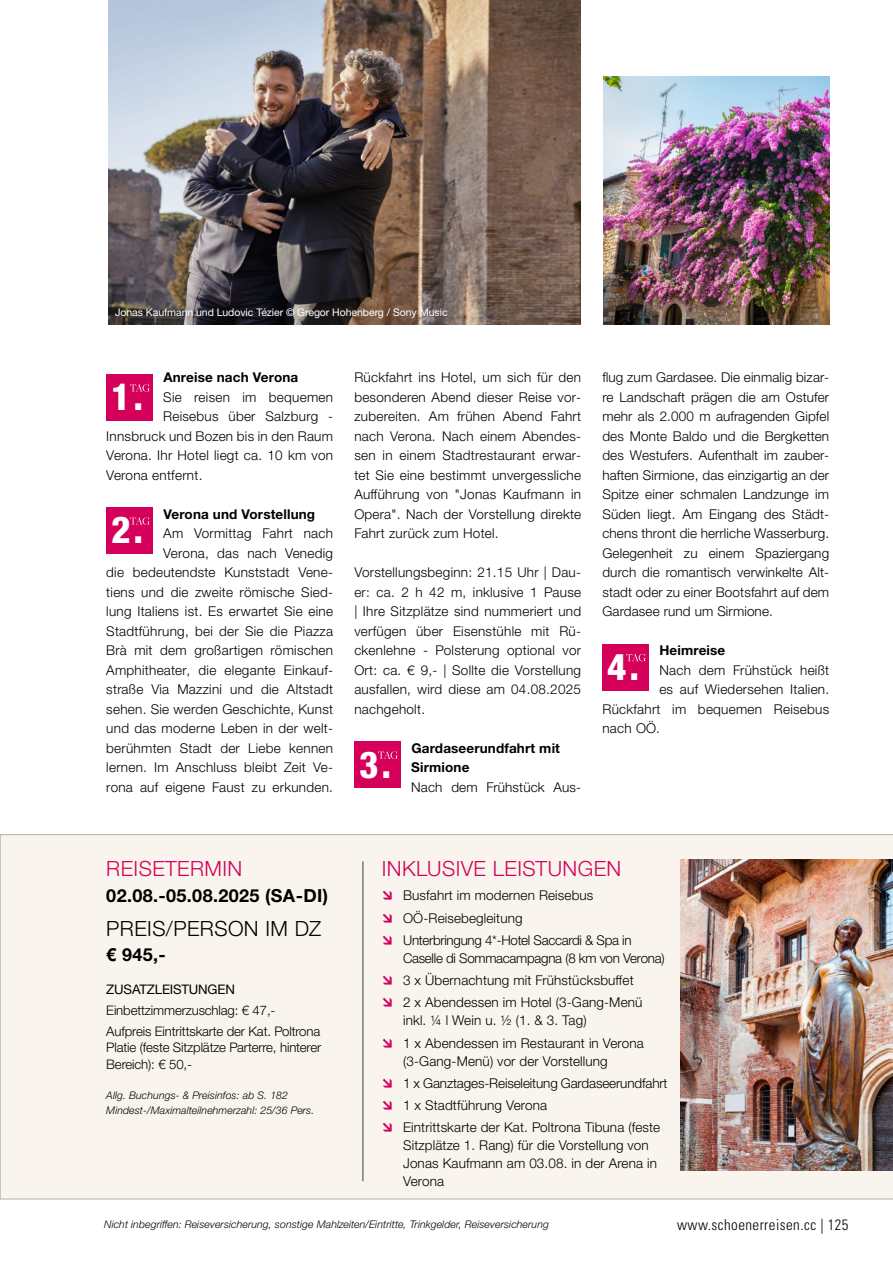
<style>
.page{position:relative;width:893px;height:1263px;background:#fff}
.page>*{position:absolute;margin:0;border:0;box-sizing:border-box;transform-origin:0 0}
.t1{font:800 condensed 37.2px "Helvetica Neue LTW1 G";color:#fff}
.h2_linksbündig_pink{font:300 21px "Helvetica Neue LTW1 G";letter-spacing:.02em;color:#d4005a}
.Datum_Reise{font:300 21px "Helvetica Neue LTW1 G";letter-spacing:.02em;color:#000}
.Datum_Reise-2{font:700 18px "Helvetica Neue LTW1 G";letter-spacing:.02em;color:#000}
.t2{font:300 condensed 15px "Univers";letter-spacing:.03em;color:#000}
.Reisetexte{font:300 13.5px/19.5px "Helvetica Neue LTW1 G";letter-spacing:.02em;color:#000;text-align:justify}
.Reisetitel_Überschriften{font:700 13.5px/19.5px "Helvetica Neue LTW1 G";letter-spacing:.01em;color:#000}
.Reisetexte-2{font:300 13.5px/18px "Helvetica Neue LTW1 G";letter-spacing:-.02em;color:#000}
.Reisetexte-3{font:300 13.5px "Helvetica Neue LTW1 G";letter-spacing:-.01em;color:#000}
.Zusatzleistungen{font:300 13.2px/16.5px "Helvetica Neue LTW1 G";letter-spacing:-.01em;color:#000;text-align:justify}
.Datum_Reise-3{font:13.2px "Helvetica Neue LTW1 G";letter-spacing:-.01em;color:#000}
.Sidenotes{font:italic 300 10.5px "Helvetica Neue LTW1 G";letter-spacing:.01em;color:#000}
.Bildtext_weiss{font:10.5px "Helvetica Neue LTW1 G";letter-spacing:-.005em;color:#fff}
</style>
<div class="page">
<div style="left:106px;top:374px;width:47px;height:47px;background:#d4005a"></div>
<svg style="left:130px;top:384px;width:20px;height:8px"></svg>
<div style="left:106px;top:507px;width:47px;height:47px;background:#d4005a"></div>
<svg style="left:130px;top:517px;width:20px;height:8px"></svg>
<div style="left:354px;top:741px;width:47px;height:47px;background:#d4005a"></div>
<svg style="left:378px;top:751px;width:20px;height:8px"></svg>
<div style="left:602px;top:644px;width:47px;height:46px;background:#d4005a"></div>
<svg style="left:626px;top:654px;width:20px;height:7px"></svg>
<div style="left:0;top:834px;width:893px;height:365px;background:#f9f5ee"></div>
<hr style="left:363px;top:861px;width:1px;height:320px;background:#3c3c3b">
<img style="left:604px;top:77px;width:225px;height:247px">
<img style="left:109px;top:0;width:471px;height:324px">
<img style="left:680px;top:859px;width:213px;height:311px">
<svg style="left:383px;top:891px;width:9px;height:9px"></svg>
<svg style="left:383px;top:913px;width:9px;height:9px"></svg>
<svg style="left:383px;top:935px;width:9px;height:9px"></svg>
<svg style="left:383px;top:976px;width:9px;height:9px"></svg>
<svg style="left:383px;top:998px;width:9px;height:9px"></svg>
<svg style="left:383px;top:1038px;width:9px;height:9px"></svg>
<svg style="left:383px;top:1078px;width:9px;height:9px"></svg>
<svg style="left:383px;top:1101px;width:9px;height:9px"></svg>
<svg style="left:383px;top:1123px;width:9px;height:9px"></svg>
<p class="Bildtext_weiss" style="left:115px;top:306px;width:334px">Jonas Kaufmann und Ludovic Tézier © Gregor Hohenberg / Sony Music</p>
<p class="Reisetitel_Überschriften" style="left:163px;top:368px;width:136px">Anreise nach Verona</p>
<p class="Reisetexte" style="left:163px;top:387px;width:171px">Sie reisen im bequemen</p>
<p class="Reisetexte" style="left:163px;top:407px;width:171px">Reisebus über Salzburg -</p>
<p class="Reisetexte" style="left:106px;top:426px;width:228px">Innsbruck und Bozen bis in den Raum</p>
<p class="Reisetexte" style="left:106px;top:446px;width:228px">Verona. Ihr Hotel liegt ca. 10 km von</p>
<p class="Reisetexte" style="left:106px;top:465px;width:98px">Verona entfernt.</p>
<p class="t1" style="left:111px;top:507px;width:33px">2.</p>
<p class="t1" style="left:111px;top:374px;width:33px">1.</p>
<p class="Reisetitel_Überschriften" style="left:163px;top:504px;width:153px">Verona und Vorstellung</p>
<p class="Reisetexte" style="left:106px;top:524px;width:228px;text-align:right">Am Vormittag Fahrt nach<br>Verona, das nach Venedig<br>die bedeutendste Kunststadt Vene&shy;tiens und die zweite römische Sied&shy;lung Italiens ist. Es erwartet Sie eine Stadtführung, bei der Sie die Piazza Brà mit dem großartigen römischen Amphitheater, die elegante Einkauf&shy;straße Via Mazzini und die Altstadt sehen. Sie werden Geschichte, Kunst und das moderne Leben in der welt&shy;berühmten Stadt der Liebe kennen lernen. Im Anschluss bleibt Zeit Ve&shy;rona auf eigene Faust zu erkunden.</p>
<p class="Reisetexte" style="left:354px;top:368px;width:228px">Rückfahrt ins Hotel, um sich für den besonderen Abend dieser Reise vor&shy;zubereiten. Am frühen Abend Fahrt nach Verona. Nach einem Abendes&shy;sen in einem Stadtrestaurant erwar&shy;tet Sie eine bestimmt unvergessliche Aufführung von "Jonas Kaufmann in Opera". Nach der Vorstellung direkte Fahrt zurück zum Hotel.</p>
<p class="Reisetexte" style="left:354px;top:563px;width:228px">Vorstellungsbeginn: 21.15 Uhr | Dau&shy;er: ca. 2 h 42 m, inklusive 1 Pause | Ihre Sitzplätze sind nummeriert und verfügen über Eisenstühle mit Rü&shy;ckenlehne - Polsterung optional vor Ort: ca. € 9,- | Sollte die Vorstellung ausfallen, wird diese am 04.08.2025 nachgeholt.</p>
<p class="t1" style="left:359px;top:741px;width:33px">3.</p>
<p class="Reisetitel_Überschriften" style="left:411px;top:738px;width:150px">Gardaseerundfahrt mit<br>Sirmione</p>
<p class="Reisetexte" style="left:411px;top:777px;width:171px">Nach dem Frühstück Aus-</p>
<p class="Reisetexte" style="left:602px;top:368px;width:228px">flug zum Gardasee. Die einmalig bizar&shy;re Landschaft prägen die am Ostufer mehr als 2.000 m aufragenden Gipfel des Monte Baldo und die Bergketten des Westufers. Aufenthalt im zauber&shy;haften Sirmione, das einzigartig an der Spitze einer schmalen Landzunge im Süden liegt. Am Eingang des Städt&shy;chens thront die herrliche Wasserburg.<br>Gelegenheit zu einem Spaziergang durch die romantisch verwinkelte Alt&shy;stadt oder zu einer Bootsfahrt auf dem Gardasee rund um Sirmione.</p>
<p class="t1" style="left:607px;top:644px;width:33px">4.</p>
<p class="Reisetitel_Überschriften" style="left:659px;top:641px;width:67px">Heimreise</p>
<p class="Reisetexte" style="left:659px;top:660px;width:171px">Nach dem Frühstück heißt</p>
<p class="Reisetexte" style="left:659px;top:680px;width:171px">es auf Wiedersehen Italien.</p>
<p class="Reisetexte" style="left:602px;top:699px;width:228px">Rückfahrt im bequemen Reisebus</p>
<p class="Reisetexte" style="left:602px;top:719px;width:59px">nach OÖ.</p>
<p class="h2_linksbündig_pink" style="left:106px;top:856px;width:138px">REISETERMIN</p>
<p class="Datum_Reise-2" style="left:106px;top:884px;width:223px">02.08.-05.08.2025 (SA-DI)</p>
<p class="Datum_Reise" style="left:106px;top:915px;width:216px">PREIS/PERSON IM DZ</p>
<p class="Datum_Reise-2" style="left:106px;top:944px;width:61px">€ 945,-</p>
<p class="Datum_Reise-3" style="left:106px;top:981px;width:130px">ZUSATZLEISTUNGEN</p>
<p class="Zusatzleistungen" style="left:106px;top:1002px;width:171px">Einbettzimmerzuschlag: € 47,-</p>
<p class="Zusatzleistungen" style="left:106px;top:1023px;width:217px">Aufpreis Eintrittskarte der Kat. Poltrona Platie (feste Sitzplätze Parterre, hinterer Bereich): € 50,-</p>
<p class="Sidenotes" style="left:106px;top:1089px;width:183px">Allg. Buchungs- &amp; Preisinfos: ab S. 182</p>
<p class="Sidenotes" style="left:106px;top:1104px;width:210px">Mindest-/Maximalteilnehmerzahl: 25/36 Pers.</p>
<p class="h2_linksbündig_pink" style="left:382px;top:856px;width:241px">INKLUSIVE LEISTUNGEN</p>
<p class="Reisetexte" style="left:403px;top:886px;width:192px">Busfahrt im modernen Reisebus</p>
<p class="Reisetexte" style="left:403px;top:908px;width:121px">OÖ-Reisebegleitung</p>
<p class="Reisetexte-2" style="left:403px;top:931px;width:263px">Unterbringung 4*-Hotel Saccardi &amp; Spa in<br>Caselle di Sommacampagna (8 km von Verona)</p>
<p class="Reisetexte" style="left:403px;top:970px;width:232px">3 x Übernachtung mit Frühstücksbuffet</p>
<p class="Reisetexte" style="left:403px;top:993px;width:241px;line-height:18px">2 x Abendessen im Hotel (3-Gang-Menü inkl. ¼ l Wein u. ½ (1. &amp; 3. Tag)</p>
<p class="Reisetexte" style="left:403px;top:1034px;width:242px;line-height:18px">1 x Abendessen im Restaurant in Verona (3-Gang-Menü) vor der Vorstellung</p>
<p class="Reisetexte-3" style="left:403px;top:1075px;width:266px">1 x Ganztages-Reiseleitung Gardaseerundfahrt</p>
<p class="Reisetexte" style="left:403px;top:1095px;width:145px">1 x Stadtführung Verona</p>
<p class="Reisetexte" style="left:403px;top:1118px;width:258px;line-height:18px;text-align:left">Eintrittskarte der Kat. Poltrona Tibuna (feste Sitzplätze 1. Rang) für die Vorstellung von Jonas Kaufmann am 03.08. in der Arena in Verona</p>
<p class="Sidenotes" style="left:104px;top:1218px;width:446px">Nicht inbegriffen: Reiseversicherung, sonstige Mahlzeiten/Eintritte, Trinkgelder, Reiseversicherung</p>
<p class="t2" style="left:677px;top:1216px;width:173px">www.schoenerreisen.cc | 125</p>
</div>
